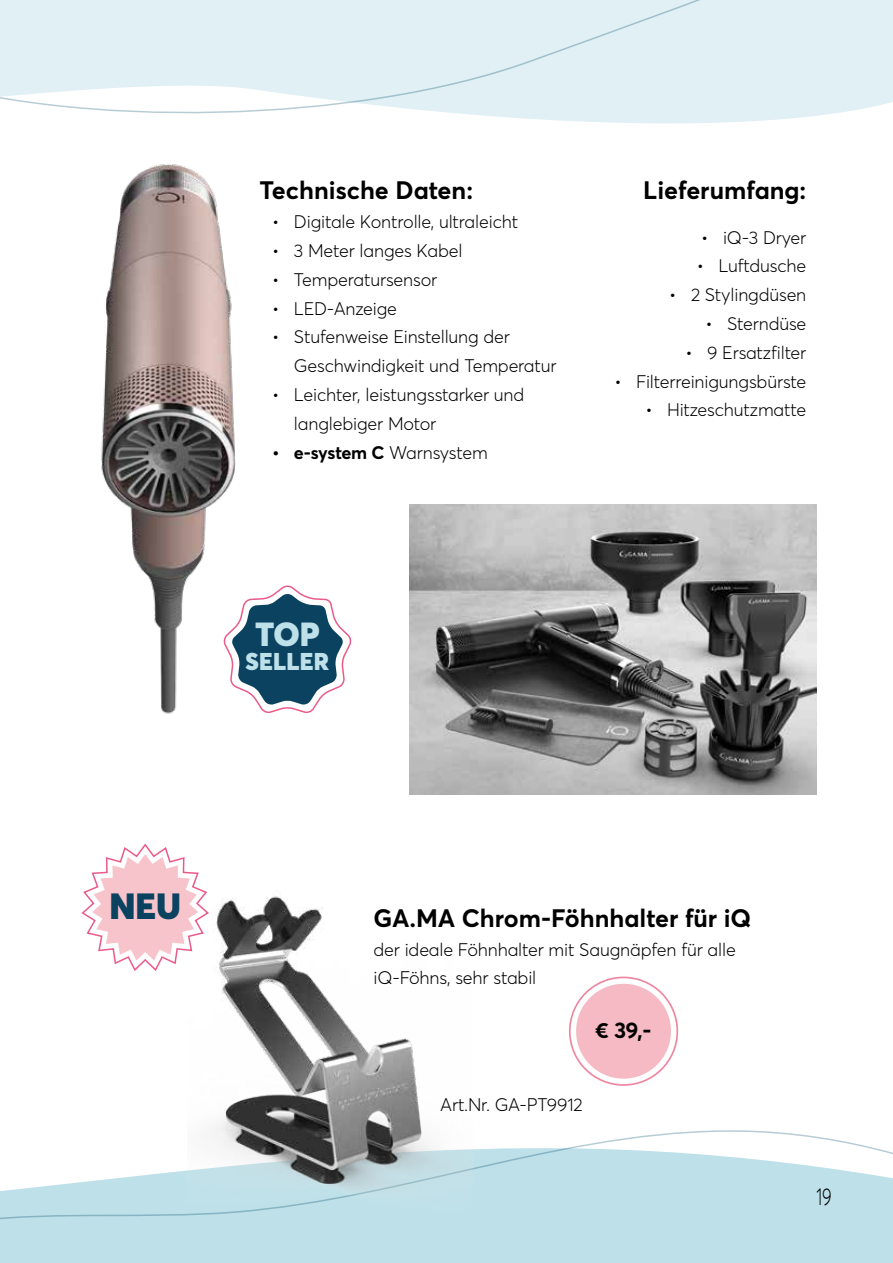
<style>
.page{position:relative;width:893px;height:1263px;background:#fff}
.page>*{position:absolute;margin:0;border:0;box-sizing:border-box;transform-origin:0 0}
.t1{font:900 36px "Averta Std";color:#0a4260}
.t2{font:900 33px "Averta Std";color:#bde0e9}
.t3{font:700 24.9px "Averta Std";color:#000}
.t4{font:900 24px "Averta Std";letter-spacing:.01em;color:#bde0e9}
.t5{font:300 24px "Averta Std";color:#000;scale:.69 1}
.t6{font:700 22.35px "Averta Std";color:#000}
.t7{font:300 18px/28.8px "Averta Std";letter-spacing:-.01em;color:#000}
.t8{font:700 18px "Averta";letter-spacing:-.025em;color:#000}
.s1{font-family:"Averta Std";font-weight:300}
</style>
<div class="page">
<svg style="left:0;top:1130px;width:893px;height:133px"></svg>
<svg style="left:0;top:0;width:893px;height:124px;background:#e3f1f6"></svg>
<img style="left:101px;top:164px;width:135px;height:550px">
<img style="left:188px;top:896px;width:284px;height:313px">
<svg style="left:222px;top:586px;width:130px;height:128px"></svg>
<img style="left:409px;top:504px;width:407px;height:290px">
<div style="left:576px;top:984px;width:95px;height:95px;background:#f6bac4;border-radius:50%"></div>
<div style="left:569px;top:976px;width:109px;height:110px;border:2px solid #f085a0;border-radius:50%"></div>
<svg style="left:81px;top:843px;width:129px;height:129px"></svg>
<h3 class="t3" style="left:259px;top:175px;width:215px">Technische Daten:</h3>
<p class="t7" style="left:272px;top:207px;width:248px">• Digitale Kontrolle, ultraleicht</p>
<p class="t7" style="left:272px;top:236px;width:192px">• 3 Meter langes Kabel</p>
<p class="t7" style="left:272px;top:265px;width:167px">• Temperatursensor</p>
<p class="t7" style="left:272px;top:294px;width:126px">• LED-Anzeige</p>
<p class="t7" style="left:294px;top:323px;width:264px;text-indent:-22px">• Stufenweise Einstellung der<br>Geschwindigkeit und Temperatur</p>
<p class="t7" style="left:294px;top:380px;width:232px;text-indent:-22px">• Leichter, leistungsstarker und langlebiger Motor</p>
<p class="t8" style="left:272px;top:440px;width:217px">• e-system C <span class="s1">Warnsystem</span></p>
<h3 class="t3" style="left:643px;top:175px;width:165px">Lieferumfang:</h3>
<p class="t7" style="left:701px;top:223px;width:107px">• iQ-3 Dryer</p>
<p class="t7" style="left:697px;top:252px;width:111px">• Luftdusche</p>
<p class="t7" style="left:669px;top:280px;width:139px">• 2 Stylingdüsen</p>
<p class="t7" style="left:705px;top:309px;width:103px">• Sterndüse</p>
<p class="t7" style="left:685px;top:338px;width:122px">• 9 Ersatzfilter</p>
<p class="t7" style="left:614px;top:367px;width:193px">• Filterreinigungsbürste</p>
<p class="t7" style="left:645px;top:396px;width:162px">• Hitzeschutzmatte</p>
<h2 class="t2" style="left:255px;top:613px;width:66px">TOP</h2>
<h3 class="t4" style="left:246px;top:646px;width:85px">SELLER</h3>
<h1 class="t1" style="left:109px;top:883px;width:73px">NEU</h1>
<h3 class="t3" style="left:373px;top:902px;width:380px">GA.MA Chrom-Föhnhalter für iQ</h3>
<p class="t7" style="left:373px;top:935px;width:364px">der ideale Föhnhalter mit Saugnäpfen für alle iQ-Föhns, sehr stabil</p>
<p class="t6" style="left:596px;top:1015px;width:57px">€ 39,-</p>
<p class="t7" style="left:440px;top:1090px;width:144px">Art.Nr. GA-PT9912</p>
<h3 class="t5" style="left:816px;top:1182px;width:24px">19</h3>
</div>
